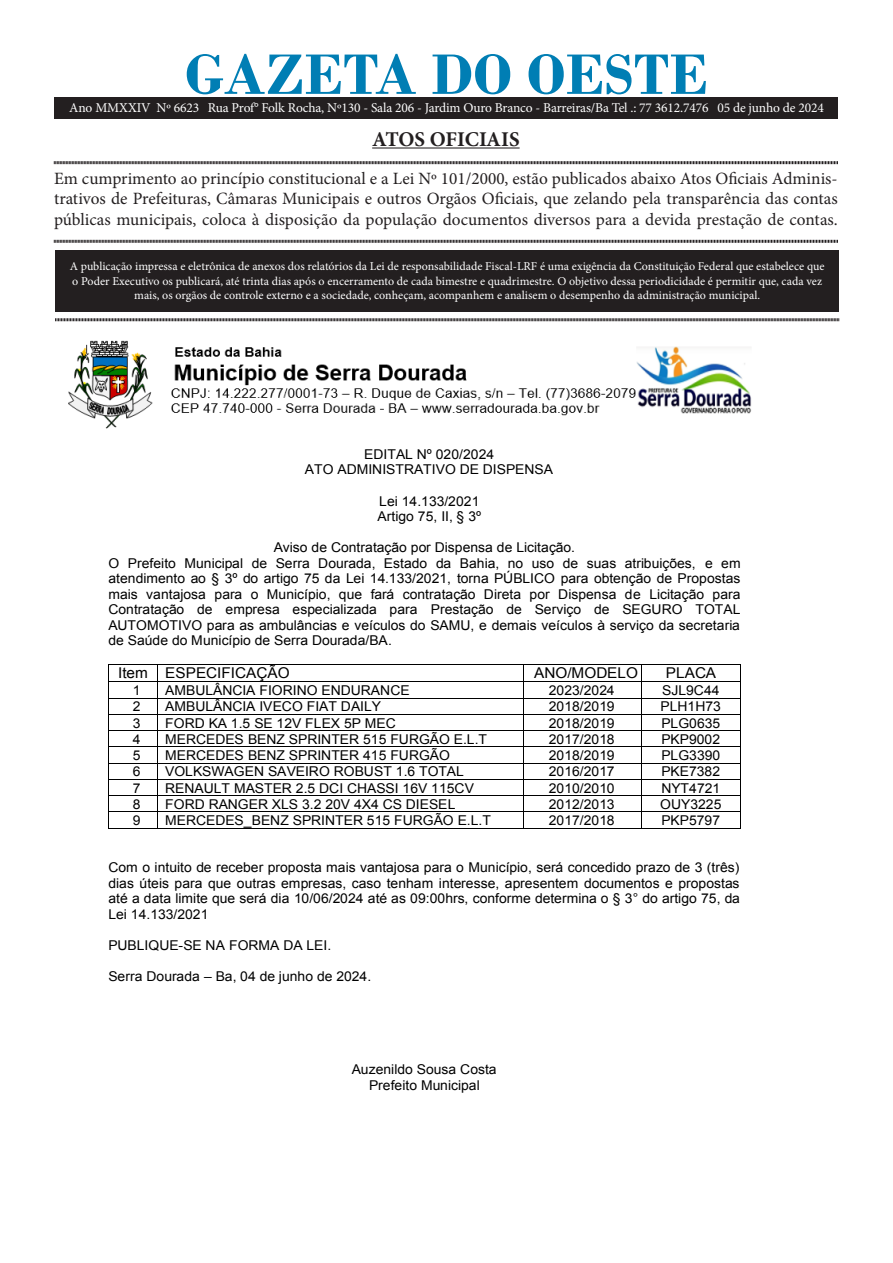
<style>
.page{position:relative;width:893px;height:1263px;background:#fff}
.page>*{position:absolute;margin:0;border:0;box-sizing:border-box;transform-origin:0 0}
.t1{font:700 60px "Bodoni";color:#007eb4}
.t2{font:700 21px "Minion Pro";letter-spacing:-.005em;color:#231f20}
.t3{font:17.25px/20.7px "Minion Pro";color:#231f20;text-align:justify}
.t4{font:14.85px "Arial";letter-spacing:.005em;color:#000}
.t5{font:13.5px/15.6px "Arial";color:#000;text-align:center}
.t6{font:13.5px "Minion Pro";letter-spacing:-.01em;color:#fff}
.t7{font:12px/14.4px "Minion Pro";color:#fff;text-align:center}
</style>
<div class="page">
<div style="left:55px;top:250px;width:784px;height:61px;background:#231f20"></div>
<hr style="left:372px;top:147px;width:148px;height:2px;background:#231f20">
<svg style="left:54px;top:161px;width:784px;height:4px;background:#908e8e"></svg>
<svg style="left:54px;top:239px;width:784px;height:4px;background:#908e8e"></svg>
<svg style="left:55px;top:318px;width:784px;height:4px;background:#908e8e"></svg>
<div style="left:54px;top:98px;width:784px;height:20px;background:#231f20"></div>
<img style="left:69px;top:340px;width:683px;height:89px">
<hr style="left:109px;top:664px;width:48px;height:1px;background:#000">
<hr style="left:158px;top:664px;width:365px;height:1px;background:#000">
<hr style="left:523px;top:664px;width:119px;height:1px;background:#000">
<hr style="left:642px;top:664px;width:98px;height:1px;background:#000">
<hr style="left:109px;top:682px;width:48px;height:1px;background:#000">
<hr style="left:158px;top:682px;width:365px;height:1px;background:#000">
<hr style="left:523px;top:682px;width:119px;height:1px;background:#000">
<hr style="left:642px;top:682px;width:98px;height:1px;background:#000">
<hr style="left:109px;top:698px;width:48px;height:1px;background:#000">
<hr style="left:158px;top:698px;width:365px;height:1px;background:#000">
<hr style="left:523px;top:698px;width:119px;height:1px;background:#000">
<hr style="left:642px;top:698px;width:98px;height:1px;background:#000">
<hr style="left:109px;top:714px;width:48px;height:1px;background:#000">
<hr style="left:158px;top:714px;width:365px;height:1px;background:#000">
<hr style="left:523px;top:714px;width:119px;height:1px;background:#000">
<hr style="left:642px;top:714px;width:98px;height:1px;background:#000">
<hr style="left:109px;top:730px;width:48px;height:1px;background:#000">
<hr style="left:158px;top:730px;width:365px;height:1px;background:#000">
<hr style="left:523px;top:730px;width:119px;height:1px;background:#000">
<hr style="left:642px;top:730px;width:98px;height:1px;background:#000">
<hr style="left:109px;top:747px;width:48px;height:1px;background:#000">
<hr style="left:158px;top:747px;width:365px;height:1px;background:#000">
<hr style="left:523px;top:747px;width:119px;height:1px;background:#000">
<hr style="left:642px;top:747px;width:98px;height:1px;background:#000">
<hr style="left:109px;top:763px;width:48px;height:1px;background:#000">
<hr style="left:158px;top:763px;width:365px;height:1px;background:#000">
<hr style="left:523px;top:763px;width:119px;height:1px;background:#000">
<hr style="left:642px;top:763px;width:98px;height:1px;background:#000">
<hr style="left:109px;top:779px;width:48px;height:1px;background:#000">
<hr style="left:158px;top:779px;width:365px;height:1px;background:#000">
<hr style="left:523px;top:779px;width:119px;height:1px;background:#000">
<hr style="left:642px;top:779px;width:98px;height:1px;background:#000">
<hr style="left:109px;top:795px;width:48px;height:1px;background:#000">
<hr style="left:158px;top:795px;width:365px;height:1px;background:#000">
<hr style="left:523px;top:795px;width:119px;height:1px;background:#000">
<hr style="left:642px;top:795px;width:98px;height:1px;background:#000">
<hr style="left:109px;top:811px;width:48px;height:1px;background:#000">
<hr style="left:158px;top:811px;width:365px;height:1px;background:#000">
<hr style="left:523px;top:811px;width:119px;height:1px;background:#000">
<hr style="left:642px;top:811px;width:98px;height:1px;background:#000">
<svg style="left:108px;top:664px;width:1px;height:165px"></svg>
<hr style="left:109px;top:828px;width:48px;height:1px;background:#000">
<svg style="left:157px;top:664px;width:1px;height:165px"></svg>
<hr style="left:158px;top:828px;width:365px;height:1px;background:#000">
<svg style="left:523px;top:665px;width:1px;height:163px"></svg>
<hr style="left:523px;top:828px;width:119px;height:1px;background:#000">
<hr style="left:642px;top:828px;width:98px;height:1px;background:#000">
<svg style="left:740px;top:664px;width:1px;height:165px"></svg>
<p class="t1" style="left:185px;top:39px;width:525px">GAZETA DO OESTE</p>
<p class="t2" style="left:372px;top:124px;width:149px">ATOS OFICIAIS</p>
<p class="t3" style="left:54px;top:168px;width:785px">Em cumprimento ao princípio constitucional e a Lei Nº 101/2000, estão publicados abaixo Atos Oficiais Adminis&shy;trativos de Prefeituras, Câmaras Municipais e outros Orgãos Oficiais, que zelando pela transparência das contas públicas municipais, coloca à disposição da população documentos diversos para a devida prestação de contas.</p>
<p class="t7" style="left:70px;top:259px;width:756px">A publicação impressa e eletrônica de anexos dos relatórios da Lei de responsabilidade Fiscal-LRF é uma exigência da Constituição Federal que estabelece que o Poder Executivo os publicará, até trinta dias após o encerramento de cada bimestre e quadrimestre. O objetivo dessa periodicidade é permitir que, cada vez mais, os orgãos de controle externo e a sociedade, conheçam, acompanhem e analisem o desempenho da administração municipal.</p>
<p class="t6" style="left:69px;top:98px;width:756px">Ano MMXXIV Nº 6623 Rua Prof° Folk Rocha, Nº130 - Sala 206 - Jardim Ouro Branco - Barreiras/Ba Tel .: 77 3612.7476 05 de junho de 2024</p>
<p class="t5" style="left:305px;top:446px;width:250px">EDITAL Nº 020/2024<br>ATO ADMINISTRATIVO DE DISPENSA</p>
<p class="t5" style="left:378px;top:493px;width:105px;text-align:left">Lei 14.133/2021<br>Artigo 75, II, § 3º</p>
<p class="t5" style="left:108px;top:540px;width:634px;text-align:left;text-indent:165px">Aviso de Contratação por Dispensa de Licitação.<br>O Prefeito Municipal de Serra Dourada, Estado da Bahia, no uso de suas atribuições, e em atendimento ao § 3º do artigo 75 da Lei 14.133/2021, torna PÚBLICO para obtenção de Propostas mais vantajosa para o Município, que fará contratação Direta por Dispensa de Licitação para Contratação de empresa especializada para Prestação de Serviço de SEGURO TOTAL AUTOMOTIVO para as ambulâncias e veículos do SAMU, e demais veículos à serviço da secretaria de Saúde do Município de Serra Dourada/BA.</p>
<p class="t4" style="left:118px;top:663px;width:173px">Item ESPECIFICAÇÃO</p>
<p class="t4" style="left:534px;top:663px;width:106px">ANO/MODELO</p>
<p class="t4" style="left:666px;top:663px;width:52px">PLACA</p>
<p class="t5" style="left:133px;top:683px;width:9px">1</p>
<p class="t5" style="left:165px;top:683px;width:246px">AMBULÂNCIA FIORINO ENDURANCE</p>
<p class="t5" style="left:549px;top:683px;width:67px">2023/2024</p>
<p class="t5" style="left:662px;top:683px;width:59px">SJL9C44</p>
<p class="t5" style="left:133px;top:699px;width:9px">2</p>
<p class="t5" style="left:165px;top:699px;width:217px">AMBULÂNCIA IVECO FIAT DAILY</p>
<p class="t5" style="left:549px;top:699px;width:67px">2018/2019</p>
<p class="t5" style="left:661px;top:699px;width:62px">PLH1H73</p>
<p class="t5" style="left:133px;top:715px;width:9px">3</p>
<p class="t5" style="left:165px;top:715px;width:232px">FORD KA 1.5 SE 12V FLEX 5P MEC</p>
<p class="t5" style="left:549px;top:715px;width:67px">2018/2019</p>
<p class="t5" style="left:661px;top:715px;width:60px">PLG0635</p>
<p class="t5" style="left:133px;top:731px;width:9px">4</p>
<p class="t5" style="left:165px;top:731px;width:323px">MERCEDES BENZ SPRINTER 515 FURGÃO E.L.T</p>
<p class="t5" style="left:549px;top:731px;width:67px">2017/2018</p>
<p class="t5" style="left:661px;top:731px;width:60px">PKP9002</p>
<p class="t5" style="left:133px;top:748px;width:9px">5</p>
<p class="t5" style="left:165px;top:748px;width:286px">MERCEDES BENZ SPRINTER 415 FURGÃO</p>
<p class="t5" style="left:549px;top:748px;width:67px">2018/2019</p>
<p class="t5" style="left:661px;top:748px;width:60px">PLG3390</p>
<p class="t5" style="left:133px;top:764px;width:9px">6</p>
<p class="t5" style="left:165px;top:764px;width:300px">VOLKSWAGEN SAVEIRO ROBUST 1.6 TOTAL</p>
<p class="t5" style="left:549px;top:764px;width:67px">2016/2017</p>
<p class="t5" style="left:661px;top:764px;width:60px">PKE7382</p>
<p class="t5" style="left:133px;top:780px;width:9px">7</p>
<p class="t5" style="left:165px;top:780px;width:310px">RENAULT MASTER 2.5 DCI CHASSI 16V 115CV</p>
<p class="t5" style="left:549px;top:780px;width:67px">2010/2010</p>
<p class="t5" style="left:661px;top:780px;width:60px">NYT4721</p>
<p class="t5" style="left:133px;top:796px;width:9px">8</p>
<p class="t5" style="left:165px;top:796px;width:292px">FORD RANGER XLS 3.2 20V 4X4 CS DIESEL</p>
<p class="t5" style="left:549px;top:796px;width:67px">2012/2013</p>
<p class="t5" style="left:660px;top:796px;width:63px">OUY3225</p>
<p class="t5" style="left:133px;top:813px;width:9px">9</p>
<p class="t5" style="left:165px;top:813px;width:327px">MERCEDES_BENZ SPRINTER 515 FURGÃO E.L.T</p>
<p class="t5" style="left:549px;top:813px;width:67px">2017/2018</p>
<p class="t5" style="left:661px;top:813px;width:60px">PKP5797</p>
<p class="t5" style="left:108px;top:860px;width:633px;text-align:justify">Com o intuito de receber proposta mais vantajosa para o Município, será concedido prazo de 3 (três) dias úteis para que outras empresas, caso tenham interesse, apresentem documentos e propostas até a data limite que será dia 10/06/2024 até as 09:00hrs, conforme determina o § 3° do artigo 75, da Lei 14.133/2021</p>
<p class="t5" style="left:108px;top:937px;width:224px">PUBLIQUE-SE NA FORMA DA LEI.</p>
<p class="t5" style="left:108px;top:969px;width:264px">Serra Dourada – Ba, 04 de junho de 2024.</p>
<p class="t5" style="left:352px;top:1062px;width:146px">Auzenildo Sousa Costa<br>Prefeito Municipal</p>
</div>
